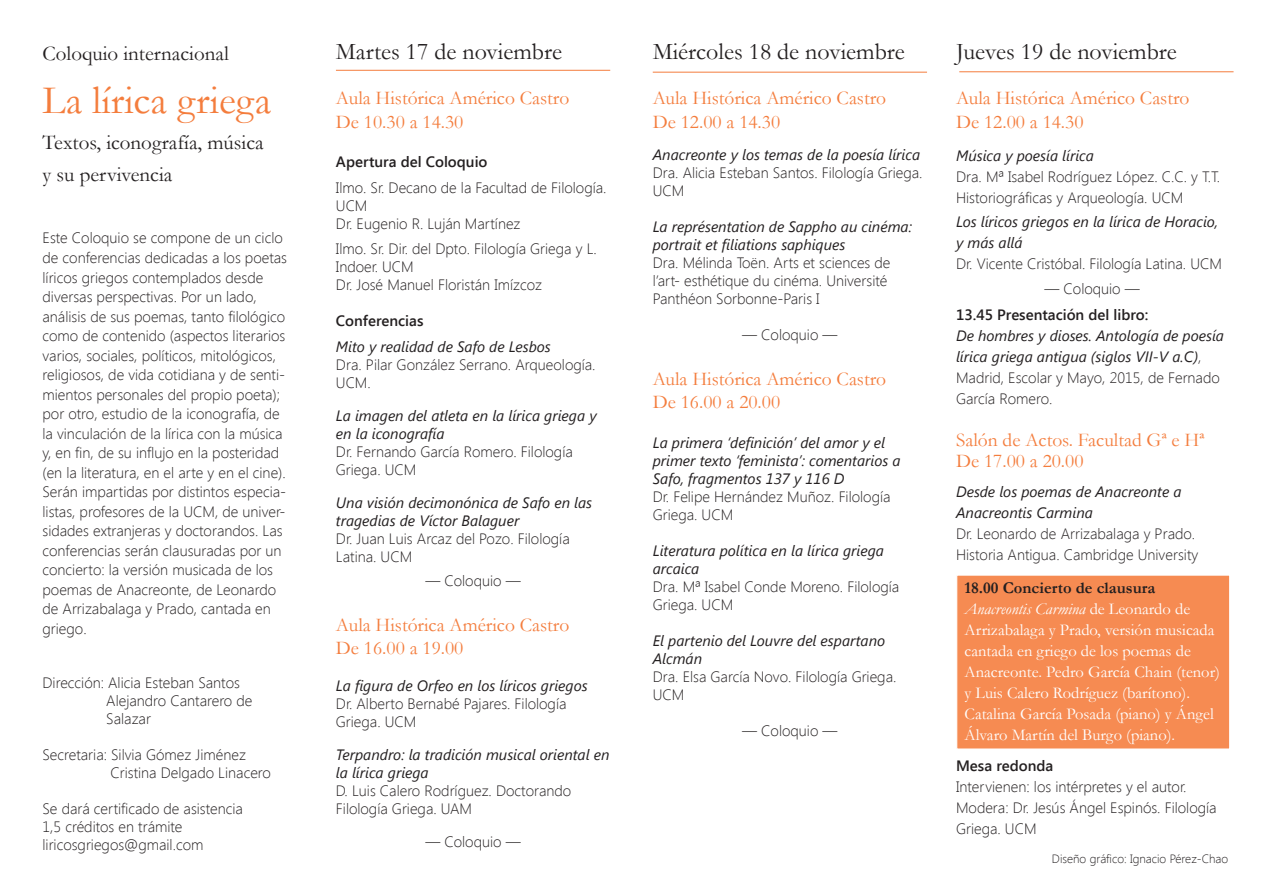
<style>
.page{position:relative;width:1263px;height:893px;background:#fff}
.page>*{position:absolute;margin:0;border:0;box-sizing:border-box;transform-origin:0 0}
.t1{font:40.5px "Garamond";color:#f47d3d}
.t2{font:24px "Garamond";color:#231f20}
.t3{font:21px "Garamond";color:#231f20}
.t4{font:19.5px "Garamond";color:#f47d3d}
.t5{font:16.5px/21px "Garamond";color:#fff}
.t6{font:700 16.5px "Garamond";color:#231f20}
.t7{font:300 15px/19.5px "Segoe UI";color:#231f20}
.t8{font:italic 15px/18px "Segoe UI";color:#231f20}
.t9{font:600 15px "Segoe UI";color:#231f20}
.t10{font:300 12px "Segoe UI";color:#231f20}
.s1{font-weight:300;font-style:normal}
.s2{font-style:italic}
</style>
<div class="page">
<div style="left:956px;top:575px;width:274px;height:174px;background:#f68b52;border:1px solid #fff"></div>
<hr style="left:336px;top:70px;width:274px;height:1px;background:#f47d3d">
<hr style="left:959px;top:71px;width:274px;height:1px;background:#f47d3d">
<hr style="left:653px;top:72px;width:274px;height:1px;background:#f47d3d">
<p class="t3" style="left:43px;top:39px;width:188px">Coloquio internacional</p>
<p class="t1" style="left:43px;top:73px;width:230px">La lírica griega</p>
<p class="t3" style="left:43px;top:129px;width:223px">Textos, iconografía, música</p>
<p class="t3" style="left:43px;top:160px;width:131px">y su pervivencia</p>
<p class="t7" style="left:43px;top:228px;width:246px">Este Coloquio se compone de un ciclo de conferencias dedicadas a los poetas líricos griegos contemplados desde diversas perspectivas. Por un lado, análisis de sus poemas, tanto filológico como de contenido (aspectos literarios varios, sociales, políticos, mitológicos, religiosos, de vida cotidiana y de senti&shy;mientos personales del propio poeta); por otro, estudio de la iconografía, de la vinculación de la lírica con la música y, en fin, de su influjo en la posteridad (en la literatura, en el arte y en el cine).<br>Serán impartidas por distintos especia&shy;listas, profesores de la UCM, de univer&shy;sidades extranjeras y doctorandos. Las conferencias serán clausuradas por un concierto: la versión musicada de los poemas de Anacreonte, de Leonardo de Arrizabalaga y Prado, cantada en griego.</p>
<p class="t7" style="left:43px;top:672px;width:199px">Dirección: Alicia Esteban Santos</p>
<p class="t7" style="left:106px;top:691px;width:148px;line-height:18px">Alejandro Cantarero de<br>Salazar</p>
<p class="t7" style="left:43px;top:744px;width:205px">Secretaria: Silvia Gómez Jiménez</p>
<p class="t7" style="left:111px;top:762px;width:162px">Cristina Delgado Linacero</p>
<p class="t7" style="left:43px;top:798px;width:202px">Se dará certificado de asistencia</p>
<p class="t7" style="left:43px;top:816px;width:142px">1,5 créditos en trámite</p>
<p class="t7" style="left:43px;top:834px;width:162px">liricosgriegos@gmail.com</p>
<p class="t2" style="left:336px;top:36px;width:228px">Martes 17 de noviembre</p>
<p class="t4" style="left:336px;top:85px;width:235px">Aula Histórica Américo Castro</p>
<p class="t4" style="left:336px;top:108px;width:129px">De 10.30 a 14.30</p>
<p class="t9" style="left:336px;top:151px;width:153px">Apertura del Coloquio</p>
<p class="t7" style="left:336px;top:178px;width:272px;line-height:18px">Ilmo. Sr. Decano de la Facultad de Filología.<br>UCM</p>
<p class="t7" style="left:336px;top:213px;width:186px">Dr. Eugenio R. Luján Martínez</p>
<p class="t7" style="left:336px;top:239px;width:262px;line-height:18px">Ilmo. Sr. Dir. del Dpto. Filología Griega y L.<br>Indoer. UCM</p>
<p class="t7" style="left:336px;top:275px;width:208px">Dr. José Manuel Floristán Imízcoz</p>
<p class="t9" style="left:336px;top:310px;width:89px">Conferencias</p>
<p class="t8" style="left:336px;top:337px;width:216px">Mito y realidad de Safo de Lesbos</p>
<p class="t7" style="left:336px;top:355px;width:261px;line-height:18px">Dra. Pilar González Serrano. Arqueología.<br>UCM.</p>
<p class="t8" style="left:336px;top:406px;width:262px">La imagen del atleta en la lírica griega y en la iconografía</p>
<p class="t7" style="left:336px;top:442px;width:238px;line-height:18px">Dr. Fernando García Romero. Filología<br>Griega. UCM</p>
<p class="t8" style="left:336px;top:493px;width:258px">Una visión decimonónica de Safo en las tragedias de Víctor Balaguer</p>
<p class="t7" style="left:336px;top:528px;width:235px">Dr. Juan Luis Arcaz del Pozo. Filología</p>
<p class="t7" style="left:336px;top:546px;width:78px">Latina. UCM</p>
<p class="t7" style="left:425px;top:570px;width:97px">— Coloquio —</p>
<p class="t4" style="left:336px;top:611px;width:235px">Aula Histórica Américo Castro</p>
<p class="t4" style="left:336px;top:635px;width:129px">De 16.00 a 19.00</p>
<p class="t8" style="left:336px;top:676px;width:253px">La figura de Orfeo en los líricos griegos</p>
<p class="t7" style="left:336px;top:693px;width:232px">Dr. Alberto Bernabé Pajares. Filología</p>
<p class="t7" style="left:336px;top:711px;width:82px">Griega. UCM</p>
<p class="t8" style="left:336px;top:745px;width:275px">Terpandro: la tradición musical oriental en la lírica griega</p>
<p class="t7" style="left:336px;top:780px;width:237px">D. Luis Calero Rodríguez. Doctorando</p>
<p class="t7" style="left:336px;top:798px;width:138px">Filología Griega. UAM</p>
<p class="t7" style="left:425px;top:831px;width:97px">— Coloquio —</p>
<p class="t2" style="left:653px;top:36px;width:254px">Miércoles 18 de noviembre</p>
<p class="t4" style="left:653px;top:85px;width:235px">Aula Histórica Américo Castro</p>
<p class="t4" style="left:653px;top:108px;width:129px">De 12.00 a 14.30</p>
<p class="t8" style="left:653px;top:145px;width:269px">Anacreonte y los temas de la poesía lírica</p>
<p class="t7" style="left:653px;top:163px;width:271px;line-height:18px">Dra. Alicia Esteban Santos. Filología Griega.<br>UCM</p>
<p class="t8" style="left:653px;top:217px;width:261px">La représentation de Sappho au cinéma: portrait et filiations saphiques</p>
<p class="t7" style="left:653px;top:252px;width:239px">Dra. Mélinda Toën. Arts et sciences de</p>
<p class="t7" style="left:653px;top:270px;width:236px">l’art- esthétique du cinéma. Université</p>
<p class="t7" style="left:653px;top:288px;width:168px">Panthéon Sorbonne-Paris I</p>
<p class="t7" style="left:742px;top:324px;width:97px">— Coloquio —</p>
<p class="t4" style="left:653px;top:365px;width:235px">Aula Histórica Américo Castro</p>
<p class="t4" style="left:653px;top:389px;width:129px">De 16.00 a 20.00</p>
<p class="t8" style="left:653px;top:433px;width:249px">La primera ‘definición’ del amor y el primer texto ‘feminista’: comentarios a<br>Safo, fragmentos 137 y 116 D<br><span class="s1">Dr. Felipe Hernández Muñoz. Filología<br>Griega. UCM</span></p>
<p class="t8" style="left:653px;top:541px;width:233px">Literatura política en la lírica griega arcaica</p>
<p class="t7" style="left:653px;top:577px;width:248px;line-height:18px">Dra. Mª Isabel Conde Moreno. Filología<br>Griega. UCM</p>
<p class="t8" style="left:653px;top:631px;width:234px">El partenio del Louvre del espartano<br>Alcmán</p>
<p class="t7" style="left:653px;top:667px;width:245px;line-height:18px">Dra. Elsa García Novo. Filología Griega.<br>UCM</p>
<p class="t7" style="left:742px;top:720px;width:97px">— Coloquio —</p>
<p class="t2" style="left:956px;top:36px;width:222px">Jueves 19 de noviembre</p>
<p class="t4" style="left:956px;top:85px;width:235px">Aula Histórica Américo Castro</p>
<p class="t4" style="left:956px;top:108px;width:129px">De 12.00 a 14.30</p>
<p class="t8" style="left:956px;top:146px;width:139px">Música y poesía lírica</p>
<p class="t7" style="left:956px;top:165px;width:265px;line-height:21px">Dra. Mª Isabel Rodríguez López. C.C. y T.T.<br>Historiográficas y Arqueología. UCM</p>
<p class="t8" style="left:956px;top:210px;width:264px;line-height:21px">Los líricos griegos en la lírica de Horacio, y más allá</p>
<p class="t7" style="left:956px;top:253px;width:267px">Dr. Vicente Cristóbal. Filología Latina. UCM</p>
<p class="t7" style="left:1044px;top:279px;width:97px">— Coloquio —</p>
<p class="t9" style="left:956px;top:304px;width:194px">13.45 Presentación del libro:</p>
<p class="t8" style="left:956px;top:324px;width:269px;line-height:21px">De hombres y dioses. Antología de poesía lírica griega antigua (siglos VII-V a.C)<span class="s1">, Madrid, Escolar y Mayo, 2015, de Fernado García Romero.</span></p>
<p class="t4" style="left:956px;top:426px;width:250px">Salón de Actos. Facultad Gª e Hª</p>
<p class="t4" style="left:956px;top:447px;width:129px">De 17.00 a 20.00</p>
<p class="t8" style="left:956px;top:482px;width:227px">Desde los poemas de Anacreonte a</p>
<p class="t8" style="left:956px;top:503px;width:138px">Anacreontis Carmina</p>
<p class="t7" style="left:956px;top:523px;width:241px">Dr. Leonardo de Arrizabalaga y Prado.</p>
<p class="t7" style="left:956px;top:544px;width:244px">Historia Antigua. Cambridge University</p>
<p class="t6" style="left:964px;top:576px;width:192px">18.00 Concierto de clausura</p>
<p class="t5" style="left:964px;top:597px;width:257px"><span class="s2">Anacreontis Carmina</span> de Leonardo de Arrizabalaga y Prado, versión musicada cantada en griego de los poemas de Anacreonte. Pedro García Chain (tenor) y Luis Calero Rodríguez (barítono).<br>Catalina García Posada (piano) y Ángel Álvaro Martín del Burgo (piano).</p>
<p class="t9" style="left:956px;top:755px;width:99px">Mesa redonda</p>
<p class="t7" style="left:956px;top:777px;width:232px">Intervienen: los intérpretes y el autor.</p>
<p class="t7" style="left:956px;top:797px;width:262px;line-height:21px">Modera: Dr. Jesús Ángel Espinós. Filología<br>Griega. UCM</p>
<p class="t10" style="left:1052px;top:850px;width:178px">Diseño gráfico: Ignacio Pérez-Chao</p>
</div>
